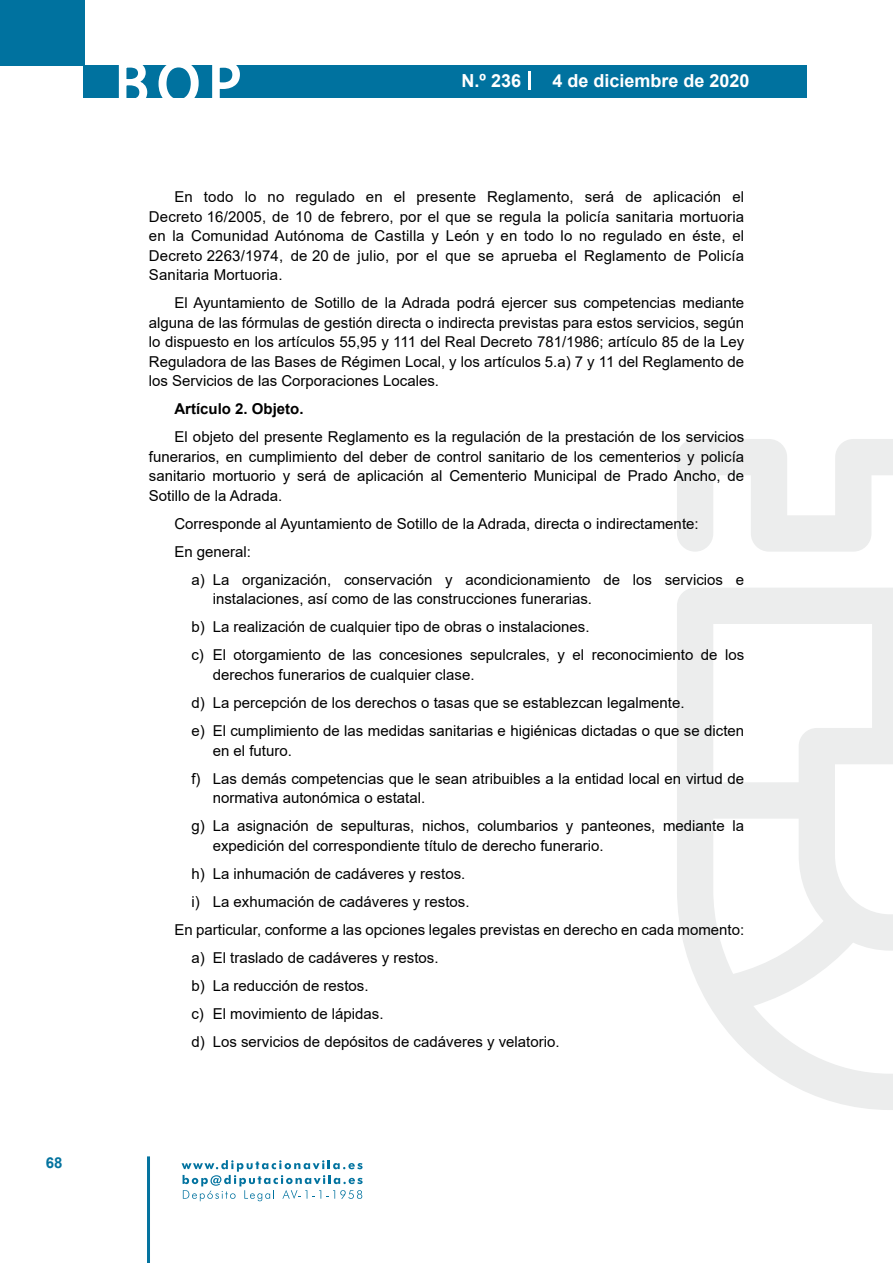
<style>
.page{position:relative;width:893px;height:1263px;background:#fff}
.page>*{position:absolute;margin:0;border:0;box-sizing:border-box;transform-origin:0 0}
.t1{font:500 61.5px "Avant Garde";color:#fff}
.t2{font:700 18px "Arial";color:#fff}
.t3{font:15px/19.5px "Arial";color:#000}
.t4{font:700 15px "Arial";color:#000}
.t5{font:700 15px "Arial";color:#04739f}
</style>
<div class="page">
<div style="left:0;top:0;width:85px;height:65px;background:#00729f"></div>
<div style="left:84px;top:65px;width:723px;height:33px;background:#00729f"></div>
<svg style="left:118px;top:65px;width:30px;height:33px"></svg>
<svg style="left:158px;top:65px;width:41px;height:33px"></svg>
<svg style="left:212px;top:65px;width:28px;height:33px"></svg>
<svg style="left:182px;top:1160px;width:181px;height:41px"></svg>
<hr style="left:147px;top:1156px;width:3px;height:107px;background:#04739f">
<svg style="left:529px;top:71px;width:2px;height:19px"></svg>
<svg style="left:677px;top:439px;width:216px;height:671px"></svg>
<p class="t5" style="left:46px;top:1152px;width:18px">68</p>
<h1 class="t1" style="left:115px;top:46px;width:128px">BOP</h1>
<p class="t2" style="left:462px;top:68px;width:61px">N.º 236</p>
<p class="t2" style="left:552px;top:68px;width:199px">4 de diciembre de 2020</p>
<p class="t3" style="left:149px;top:187px;width:597px;text-align:justify;text-indent:26px">En todo lo no regulado en el presente Reglamento, será de aplicación el Decreto 16/2005, de 10 de febrero, por el que se regula la policía sanitaria mortuoria en la Comunidad Autónoma de Castilla y León y en todo lo no regulado en éste, el Decreto 2263/1974, de 20 de julio, por el que se aprueba el Reglamento de Policía Sanitaria Mortuoria.</p>
<p class="t3" style="left:149px;top:293px;width:597px;text-align:justify;text-indent:26px">El Ayuntamiento de Sotillo de la Adrada podrá ejercer sus competencias mediante alguna de las fórmulas de gestión directa o indirecta previstas para estos servicios, según lo dispuesto en los artículos 55,95 y 111 del Real Decreto 781/1986; artículo 85 de la Ley Reguladora de las Bases de Régimen Local, y los artículos 5.a) 7 y 11 del Reglamento de los Servicios de las Corporaciones Locales.</p>
<p class="t4" style="left:174px;top:399px;width:131px">Artículo 2. Objeto.</p>
<p class="t3" style="left:149px;top:427px;width:597px;text-align:justify;text-indent:26px">El objeto del presente Reglamento es la regulación de la prestación de los servicios funerarios, en cumplimiento del deber de control sanitario de los cementerios y policía sanitario mortuorio y será de aplicación al Cementerio Municipal de Prado Ancho, de Sotillo de la Adrada.</p>
<p class="t3" style="left:174px;top:509px;width:526px;line-height:28px">Corresponde al Ayuntamiento de Sotillo de la Adrada, directa o indirectamente:<br>En general:</p>
<p class="t3" style="left:213px;top:570px;width:533px;text-indent:-21px">a) La organización, conservación y acondicionamiento de los servicios e instalaciones, así como de las construcciones funerarias.</p>
<p class="t3" style="left:191px;top:613px;width:554px;line-height:28px">b) La realización de cualquier tipo de obras o instalaciones.<br>c) El otorgamiento de las concesiones sepulcrales, y el reconocimiento de los</p>
<p class="t3" style="left:191px;top:661px;width:554px;line-height:28px;text-indent:21px">derechos funerarios de cualquier clase.<br>d) La percepción de los derechos o tasas que se establezcan legalmente.<br>e) El cumplimiento de las medidas sanitarias e higiénicas dictadas o que se dicten</p>
<p class="t3" style="left:191px;top:736px;width:554px;line-height:28px;text-indent:21px">en el futuro.<br>f) Las demás competencias que le sean atribuibles a la entidad local en virtud de</p>
<p class="t3" style="left:191px;top:784px;width:554px;line-height:28px;text-indent:21px">normativa autonómica o estatal.<br>g) La asignación de sepulturas, nichos, columbarios y panteones, mediante la</p>
<p class="t3" style="left:213px;top:835px;width:393px">expedición del correspondiente título de derecho funerario.</p>
<p class="t3" style="left:191px;top:863px;width:275px">h) La inhumación de cadáveres y restos.</p>
<p class="t3" style="left:191px;top:891px;width:280px">i) La exhumación de cadáveres y restos.</p>
<p class="t3" style="left:174px;top:919px;width:571px">En particular, conforme a las opciones legales previstas en derecho en cada momento:</p>
<p class="t3" style="left:191px;top:947px;width:249px">a) El traslado de cadáveres y restos.</p>
<p class="t3" style="left:191px;top:975px;width:179px">b) La reducción de restos.</p>
<p class="t3" style="left:191px;top:1003px;width:194px">c) El movimiento de lápidas.</p>
<p class="t3" style="left:191px;top:1031px;width:370px">d) Los servicios de depósitos de cadáveres y velatorio.</p>
</div>
